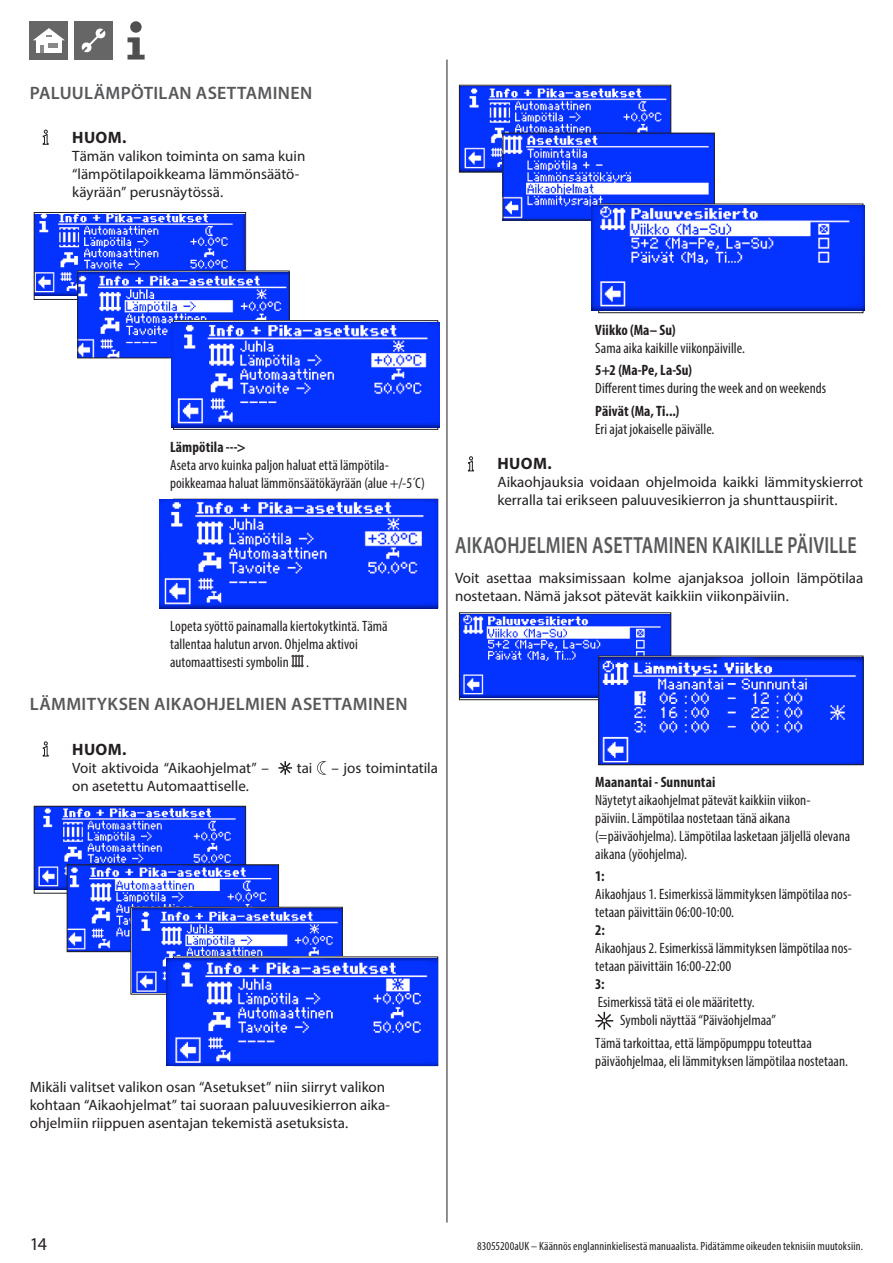
<style>
.page{position:relative;width:893px;height:1263px;background:#fff}
.page>*{position:absolute;margin:0;border:0;box-sizing:border-box;transform-origin:0 0}
.Subhead{font:600 23.4px "Myriad Pro";letter-spacing:.015em;color:#57585a;scale:.77 1}
.Subhead_2__Rang{font:600 18px "Myriad Pro";letter-spacing:.02em;color:#57585a}
.Seitenzahl_links{font:18px "Myriad Pro";color:#231f20}
.Signal_-_Hinweisart{font:700 16.5px "Myriad Pro";letter-spacing:.02em;color:#231f20}
.Displayerklärung_Unt{font:condensed 15px/18px "Myriad Pro";letter-spacing:.005em;color:#231f20}
.Signal_-_Einfacher_H{font:15px/18px "Myriad Pro";color:#231f20}
.Body_Text{font:15px/18px "Myriad Pro";color:#231f20}
.Displayerklärung{font:condensed 15px/18px "Myriad Pro";letter-spacing:.005em;color:#231f20}
.Displayerklärung-2{font:700 condensed 15px "Myriad Pro";letter-spacing:.005em;color:#231f20}
.t1{font:condensed 12px "Myriad Pro";letter-spacing:.01em;color:#231f20}
</style>
<div class="page">
<hr style="left:447px;top:60px;width:1px;height:1162px;background:#231f20">
<svg style="left:130px;top:21px;width:12px;height:12px"></svg>
<svg style="left:128px;top:37px;width:17px;height:23px"></svg>
<div style="left:74px;top:21px;width:39px;height:39px;background:#666"></div>
<svg style="left:81px;top:28px;width:25px;height:25px"></svg>
<div style="left:30px;top:21px;width:38px;height:39px;background:#666"></div>
<svg style="left:33px;top:28px;width:32px;height:25px"></svg>
<img style="left:461px;top:87px;width:208px;height:83px">
<div style="left:459px;top:85px;width:212px;height:87px;border:1px solid #231f20"></div>
<img style="left:505px;top:135px;width:208px;height:83px">
<div style="left:598px;top:204px;width:265px;height:109px;border:1px solid #231f20"></div>
<svg style="left:467px;top:456px;width:7px;height:16px"></svg>
<img style="left:461px;top:614px;width:208px;height:84px">
<div style="left:459px;top:612px;width:212px;height:88px;border:1px solid #231f20"></div>
<img style="left:600px;top:658px;width:261px;height:105px">
<div style="left:598px;top:656px;width:265px;height:109px;border:1px solid #231f20"></div>
<svg style="left:595px;top:1011px;width:19px;height:19px"></svg>
<svg style="left:42px;top:129px;width:7px;height:16px"></svg>
<img style="left:36px;top:214px;width:208px;height:82px">
<div style="left:34px;top:212px;width:212px;height:88px;border:1px solid #231f20"></div>
<img style="left:80px;top:273px;width:207px;height:83px">
<div style="left:173px;top:320px;width:265px;height:109px;border:1px solid #231f20"></div>
<svg style="left:292px;top:655px;width:11px;height:12px"></svg>
<svg style="left:42px;top:741px;width:7px;height:16px"></svg>
<svg style="left:278px;top:761px;width:14px;height:14px"></svg>
<svg style="left:317px;top:761px;width:10px;height:14px"></svg>
<img style="left:36px;top:808px;width:208px;height:82px">
<div style="left:34px;top:806px;width:212px;height:87px;border:1px solid #231f20"></div>
<img style="left:69px;top:866px;width:208px;height:84px">
<div style="left:67px;top:864px;width:212px;height:88px;border:1px solid #231f20"></div>
<img style="left:133px;top:909px;width:208px;height:83px">
<div style="left:131px;top:907px;width:212px;height:87px;border:1px solid #231f20"></div>
<img style="left:172px;top:322px;width:267px;height:105px">
<img style="left:160px;top:499px;width:278px;height:110px">
<img style="left:167px;top:959px;width:270px;height:106px">
<img style="left:592px;top:205px;width:272px;height:105px">
<p class="Subhead_2__Rang" style="left:30px;top:81px;width:284px">PALUULÄMPÖTILAN ASETTAMINEN</p>
<p class="Signal_-_Hinweisart" style="left:72px;top:127px;width:56px">HUOM.</p>
<p class="Signal_-_Einfacher_H" style="left:72px;top:147px;width:235px">Tämän valikon toiminta on sama kuin “lämpötilapoikkeama lämmönsäätö&shy;käyrään” perusnäytössä.</p>
<p class="Displayerklärung-2" style="left:170px;top:437px;width:77px">Lämpötila ---&gt;</p>
<p class="Displayerklärung_Unt" style="left:170px;top:456px;width:256px">Aseta arvo kuinka paljon haluat että lämpötila&shy;poikkeamaa haluat lämmönsäätökäyrään (alue +/-5´C)</p>
<p class="Displayerklärung_Unt" style="left:170px;top:617px;width:219px">Lopeta syöttö painamalla kiertokytkintä. Tämä tallentaa halutun arvon. Ohjelma aktivoi automaattisesti symbolin .</p>
<p class="Subhead_2__Rang" style="left:30px;top:693px;width:379px">LÄMMITYKSEN AIKAOHJELMIEN ASETTAMINEN</p>
<p class="Signal_-_Hinweisart" style="left:72px;top:738px;width:56px">HUOM.</p>
<p class="Signal_-_Einfacher_H" style="left:72px;top:758px;width:198px">Voit aktivoida “Aikaohjelmat” –</p>
<p class="Signal_-_Einfacher_H" style="left:297px;top:758px;width:17px">tai</p>
<p class="Signal_-_Einfacher_H" style="left:331px;top:758px;width:108px">– jos toimintatila</p>
<p class="Signal_-_Einfacher_H" style="left:72px;top:776px;width:178px">on asetettu Automaattiselle.</p>
<p class="Body_Text" style="left:30px;top:1078px;width:362px">Mikäli valitset valikon osan “Asetukset” niin siirryt valikon kohtaan “Aikaohjelmat” tai suoraan paluuvesikierron aika&shy;ohjelmiin riippuen asentajan tekemistä asetuksista.</p>
<p class="Displayerklärung-2" style="left:595px;top:321px;width:82px">Viikko (Ma– Su)</p>
<p class="Displayerklärung_Unt" style="left:595px;top:339px;width:151px">Sama aika kaikille viikonpäiville.</p>
<p class="Displayerklärung-2" style="left:595px;top:361px;width:98px">5+2 (Ma-Pe, La-Su)</p>
<p class="Displayerklärung_Unt" style="left:595px;top:379px;width:232px">Different times during the week and on weekends</p>
<p class="Displayerklärung-2" style="left:595px;top:401px;width:86px">Päivät (Ma, Ti...)</p>
<p class="Displayerklärung_Unt" style="left:595px;top:419px;width:121px">Eri ajat jokaiselle päivälle.</p>
<p class="Signal_-_Hinweisart" style="left:497px;top:453px;width:56px">HUOM.</p>
<p class="Signal_-_Einfacher_H" style="left:497px;top:473px;width:367px">Aikaohjauksia voidaan ohjelmoida kaikki lämmityskierrot kerralla tai erikseen paluuvesikierron ja shunttauspiirit.</p>
<p class="Subhead" style="left:455px;top:530px;width:523px">AIKAOHJELMIEN ASETTAMINEN KAIKILLE PÄIVILLE</p>
<p class="Body_Text" style="left:455px;top:569px;width:410px">Voit asettaa maksimissaan kolme ajanjaksoa jolloin lämpötilaa nostetaan. Nämä jaksot pätevät kaikkiin viikonpäiviin.</p>
<p class="Displayerklärung-2" style="left:595px;top:773px;width:122px">Maanantai - Sunnuntai</p>
<p class="Displayerklärung_Unt" style="left:595px;top:791px;width:256px">Näytetyt aikaohjelmat pätevät kaikkiin viikon-<br>päiviin. Lämpötilaa nostetaan tänä aikana (=päiväohjelma). Lämpötilaa lasketaan jäljellä olevana aikana (yöohjelma).</p>
<p class="Displayerklärung-2" style="left:595px;top:867px;width:11px">1:</p>
<p class="Displayerklärung" style="left:595px;top:885px;width:258px">Aikaohjaus 1. Esimerkissä lämmityksen lämpötilaa nos&shy;tetaan päivittäin 06:00-10:00.</p>
<p class="Displayerklärung-2" style="left:595px;top:921px;width:11px">2:</p>
<p class="Displayerklärung" style="left:595px;top:939px;width:258px">Aikaohjaus 2. Esimerkissä lämmityksen lämpötilaa nos&shy;tetaan päivittäin 16:00-22:00</p>
<p class="Displayerklärung-2" style="left:595px;top:975px;width:11px">3:</p>
<p class="Displayerklärung" style="left:598px;top:993px;width:159px">Esimerkissä tätä ei ole määritetty.</p>
<p class="Displayerklärung_Unt" style="left:620px;top:1011px;width:157px">Symboli näyttää “Päiväohjelmaa”</p>
<p class="Displayerklärung_Unt" style="left:595px;top:1033px;width:254px">Tämä tarkoittaa, että lämpöpumppu toteuttaa päiväohjelmaa, eli lämmityksen lämpötilaa nostetaan.</p>
<p class="Seitenzahl_links" style="left:30px;top:1233px;width:19px">14</p>
<p class="t1" style="left:477px;top:1239px;width:387px">83055200aUK – Käännös englanninkielisestä manuaalista. Pidätämme oikeuden teknisiin muutoksiin.</p>
</div>
